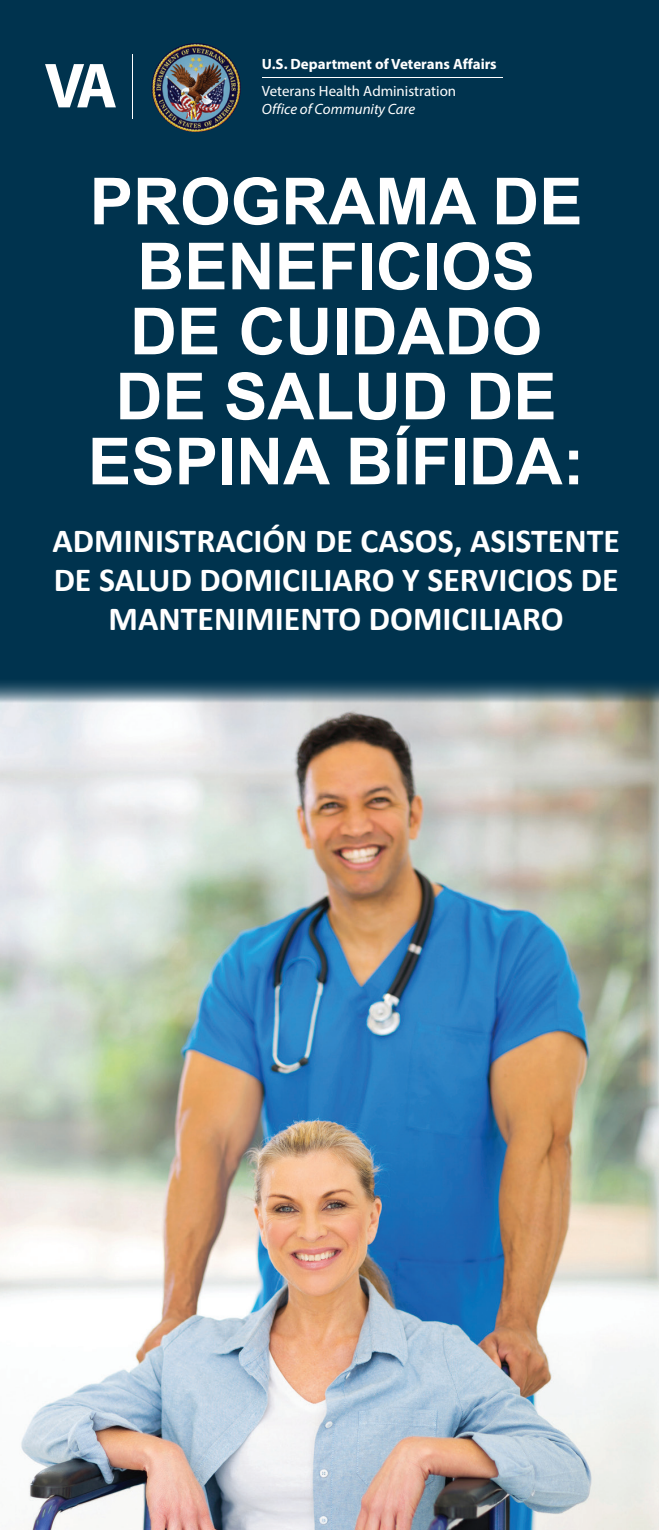
<style>
.page{position:relative;width:659px;height:1530px;background:#fff}
.page>*{position:absolute;margin:0;border:0;box-sizing:border-box;transform-origin:0 0}
.t1{font:700 65px/65px "Arial";color:#fff;text-align:center}
.t2{font:700 33.75px/38.8px "Calibri";color:#fff;text-align:center}
.t3{font:700 15px "Myriad Pro";color:#fff}
.t4{font:15px "Myriad Pro";color:#fff}
.t5{font:italic 15px "Myriad Pro";color:#fff}
</style>
<div class="page">
<div style="left:1px;top:0;width:657px;height:1530px;background:#00334e"></div>
<img style="left:151px;top:43px;width:90px;height:89px;border-radius:45px">
<hr style="left:132px;top:55px;width:1px;height:64px;background:#fff">
<svg style="left:45px;top:64px;width:71px;height:43px"></svg>
<hr style="left:262px;top:77px;width:240px;height:1px;background:#fff">
<img style="left:0;top:677px;width:658px;height:853px">
<p class="t3" style="left:262px;top:54px;width:236px">U.S. Department of Veterans Affairs</p>
<p class="t4" style="left:262px;top:82px;width:195px">Veterans Health Administration</p>
<p class="t5" style="left:262px;top:99px;width:155px">Office of Community Care</p>
<h1 class="t1" style="left:88px;top:170px;width:497px">PROGRAMA DE<br>BENEFICIOS<br>DE CUIDADO<br>DE SALUD DE<br>ESPINA BÍFIDA:</h1>
<p class="t2" style="left:52px;top:521px;width:568px">ADMINISTRACIÓN DE CASOS, ASISTENTE<br>DE SALUD DOMICILIARO Y SERVICIOS DE<br>MANTENIMIENTO DOMICILIARO</p>
</div>
